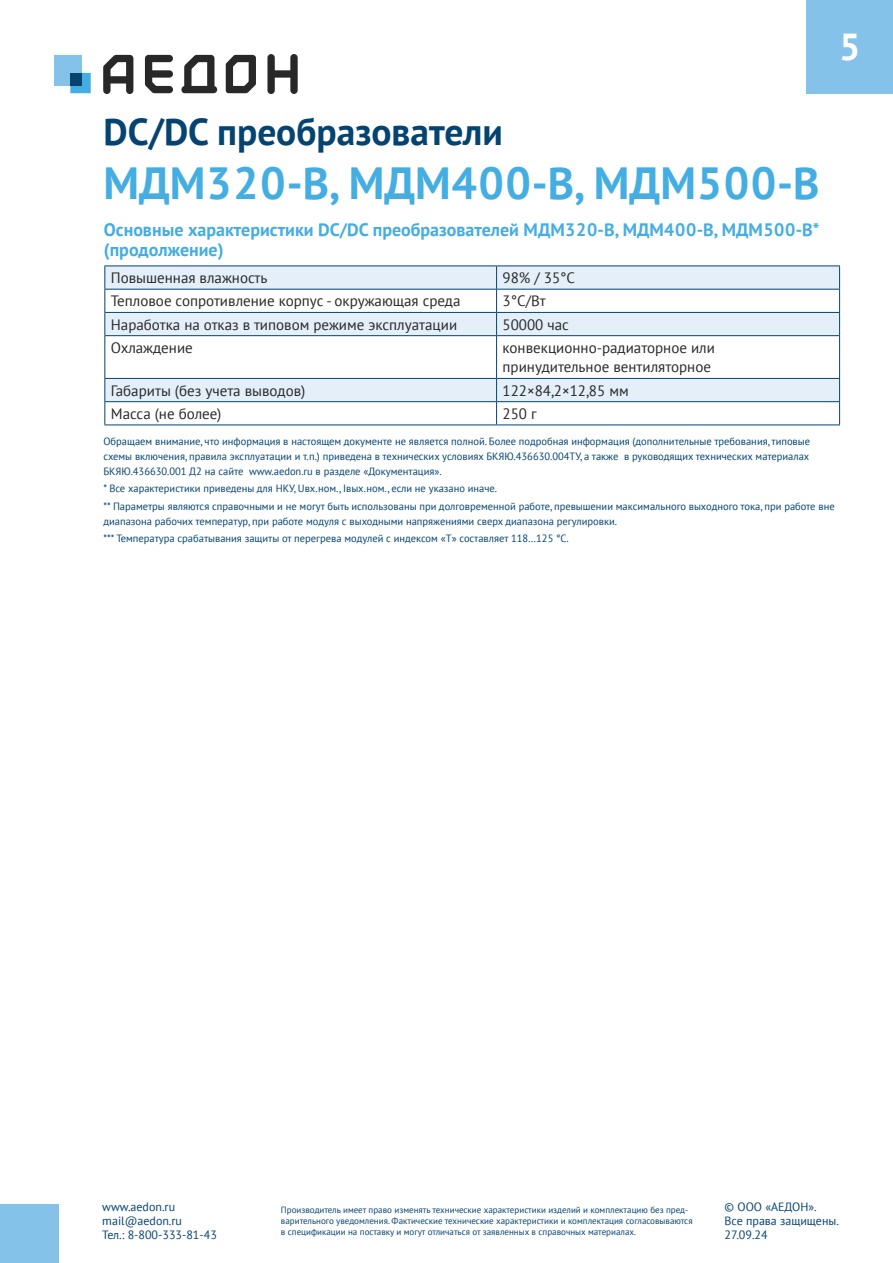
<style>
.page{position:relative;width:893px;height:1263px;background:#fff}
.page>*{position:absolute;margin:0;border:0;box-sizing:border-box;transform-origin:0 0}
.t1{font:700 45px "PT Sans";color:#44ade2}
.t2{font:700 37.5px "PT Sans";color:#054371}
.t3{font:700 37.5px "PT Sans";color:#fff}
.t4{font:700 18px/19.5px "PT Sans";color:#44ade2}
.t5{font:15px/19.5px "PT Sans";color:#292829}
.t6{font:12px/14.4px "PT Sans";color:#054371}
.t7{font:10.5px/15px "PT Sans";color:#054371}
.t8{font:9px/10.8px "PT Sans";color:#054371}
</style>
<div class="page">
<div style="left:0;top:1205px;width:59px;height:58px;background:#84c2ea"></div>
<div style="left:807px;top:0;width:86px;height:94px;background:#84c2ea"></div>
<svg style="left:267px;top:54px;width:31px;height:40px"></svg>
<svg style="left:181px;top:55px;width:36px;height:38px"></svg>
<svg style="left:226px;top:55px;width:30px;height:38px"></svg>
<svg style="left:145px;top:55px;width:28px;height:38px"></svg>
<svg style="left:103px;top:55px;width:30px;height:39px"></svg>
<div style="left:54px;top:55px;width:28px;height:30px;background:#84c2ea"></div>
<svg style="left:70px;top:73px;width:21px;height:20px"></svg>
<div style="left:70px;top:73px;width:12px;height:12px;background:#054371"></div>
<svg style="left:105px;top:267px;width:734px;height:134px;fill:#e4eff9"></svg>
<hr style="left:104px;top:266px;width:393px;height:1px;background:#054371">
<hr style="left:497px;top:266px;width:343px;height:1px;background:#054371">
<hr style="left:104px;top:289px;width:393px;height:1px;background:#054371">
<hr style="left:497px;top:289px;width:343px;height:1px;background:#054371">
<hr style="left:104px;top:312px;width:393px;height:1px;background:#054371">
<svg style="left:104px;top:266px;width:1px;height:69px"></svg>
<hr style="left:497px;top:312px;width:343px;height:1px;background:#054371">
<svg style="left:496px;top:266px;width:1px;height:69px"></svg>
<svg style="left:839px;top:266px;width:1px;height:69px"></svg>
<hr style="left:104px;top:335px;width:393px;height:1px;background:#054371">
<hr style="left:104px;top:336px;width:1px;height:42px;background:#054371">
<hr style="left:497px;top:335px;width:343px;height:1px;background:#054371">
<hr style="left:496px;top:336px;width:1px;height:42px;background:#054371">
<hr style="left:839px;top:336px;width:1px;height:42px;background:#054371">
<hr style="left:104px;top:378px;width:393px;height:1px;background:#054371">
<hr style="left:497px;top:378px;width:343px;height:1px;background:#054371">
<hr style="left:104px;top:401px;width:393px;height:1px;background:#054371">
<svg style="left:104px;top:379px;width:1px;height:46px"></svg>
<hr style="left:497px;top:401px;width:343px;height:1px;background:#054371">
<svg style="left:496px;top:379px;width:1px;height:46px"></svg>
<svg style="left:839px;top:379px;width:1px;height:46px"></svg>
<hr style="left:104px;top:425px;width:393px;height:1px;background:#054371">
<hr style="left:497px;top:425px;width:343px;height:1px;background:#054371">
<h2 class="t2" style="left:103px;top:107px;width:401px">DC/DC преобразователи</h2>
<h1 class="t1" style="left:103px;top:153px;width:717px">МДМ320-В, МДМ400-В, МДМ500-В</h1>
<h3 class="t4" style="left:104px;top:220px;width:717px">Основные характеристики DC/DC преобразователей МДМ320-В, МДМ400-В, МДМ500-В* (продолжение)</h3>
<h3 class="t5" style="left:111px;top:268px;width:158px">Повышенная влажность</h3>
<h3 class="t5" style="left:503px;top:268px;width:74px">98% / 35°С</h3>
<h3 class="t5" style="left:111px;top:291px;width:351px">Тепловое сопротивление корпус - окружающая среда</h3>
<h3 class="t5" style="left:503px;top:291px;width:45px">3°С/Вт</h3>
<h3 class="t5" style="left:111px;top:314px;width:348px">Наработка на отказ в типовом режиме эксплуатации</h3>
<h3 class="t5" style="left:503px;top:314px;width:68px">50000 час</h3>
<h3 class="t5" style="left:111px;top:338px;width:84px">Охлаждение</h3>
<h3 class="t5" style="left:503px;top:338px;width:214px">конвекционно-радиаторное или принудительное вентиляторное</h3>
<h3 class="t5" style="left:111px;top:380px;width:196px">Габариты (без учета выводов)</h3>
<h3 class="t5" style="left:503px;top:380px;width:128px">122×84,2×12,85 мм</h3>
<h3 class="t5" style="left:111px;top:404px;width:112px">Масса (не более)</h3>
<h3 class="t5" style="left:503px;top:404px;width:36px">250 г</h3>
<h2 class="t3" style="left:839px;top:22px;width:24px">5</h2>
<p class="t7" style="left:103px;top:434px;width:708px;text-align:justify">Обращаем внимание, что информация в настоящем документе не является полной. Более подробная информация (дополнительные требования, типовые схемы включения, правила эксплуатации и т.п.) приведена в технических условиях БКЯЮ.436630.004ТУ, а также в руководящих технических материалах БКЯЮ.436630.001 Д2 на сайте www.aedon.ru в разделе «Документация».</p>
<p class="t7" style="left:103px;top:480px;width:733px;line-height:17.1px">* Все характеристики приведены для НКУ, Uвх.ном., Iвых.ном., если не указано иначе.<br>** Параметры являются справочными и не могут быть использованы при долговременной работе, превышении максимального выходного тока, при работе вне</p>
<p class="t7" style="left:103px;top:512px;width:515px;line-height:17.1px">диапазона рабочих температур, при работе модуля с выходными напряжениями сверх диапазона регулировки. *** Температура срабатывания защиты от перегрева модулей с индексом «Т» составляет 118…125 °C.</p>
<p class="t6" style="left:102px;top:1199px;width:116px">www.aedon.ru mail@aedon.ru<br>Тел.: 8-800-333-81-43</p>
<p class="t6" style="left:725px;top:1199px;width:116px">© ООО «АЕДОН».<br>Все права защищены.<br>27.09.24</p>
<p class="t8" style="left:281px;top:1204px;width:413px">Производитель имеет право изменять технические характеристики изделий и комплектацию без пред&shy;варительного уведомления. Фактические технические характеристики и комплектация согласовываются в спецификации на поставку и могут отличаться от заявленных в справочных материалах.</p>
</div>
